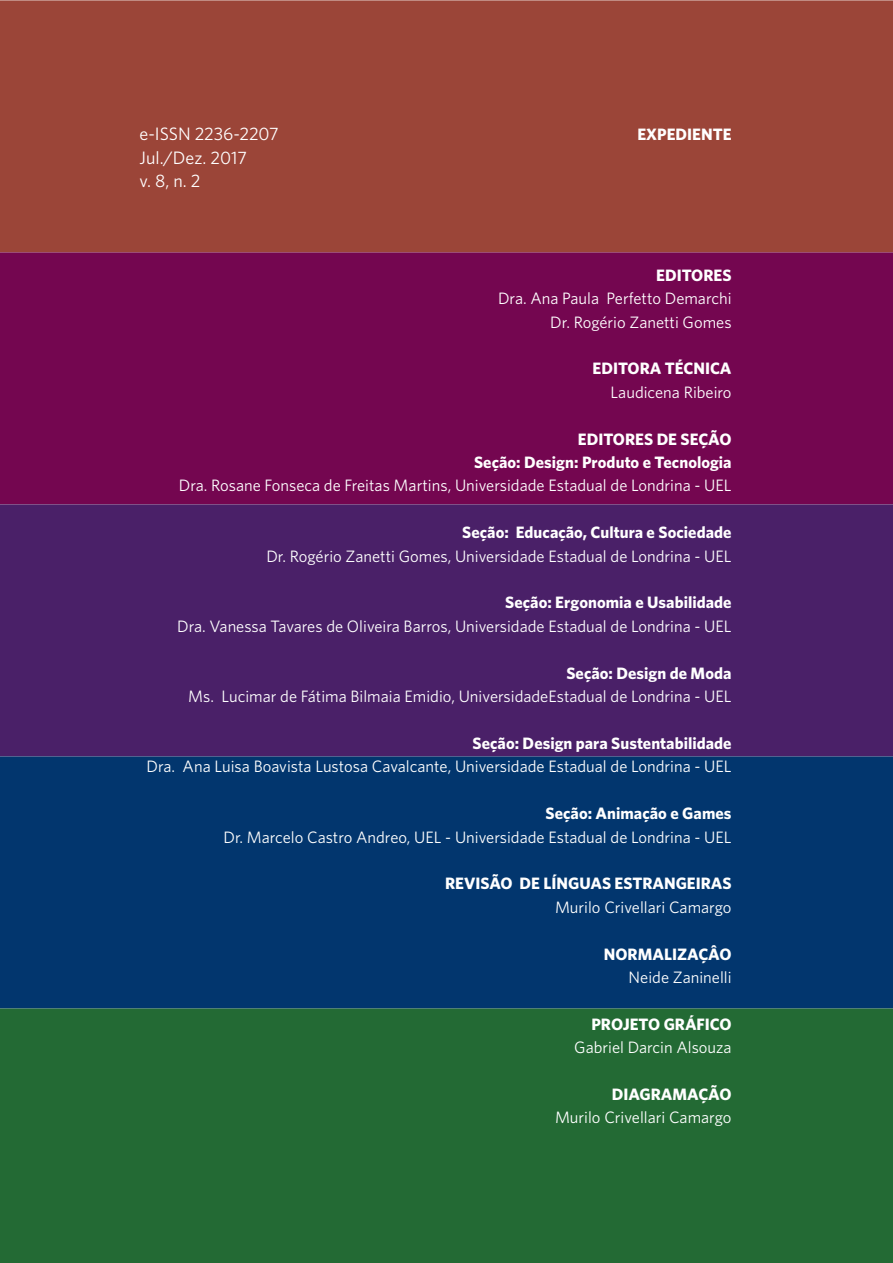
<style>
.page{position:relative;width:893px;height:1263px;background:#fff}
.page>*{position:absolute;margin:0;border:0;box-sizing:border-box;transform-origin:0 0}
.nota_de_rodape{font:18px "Whitney";color:#fff}
.nota_de_rodape-2{font:16.5px "Whitney";color:#fff}
.nota_de_rodape-3{font:700 16.5px "Whitney";color:#fff}
.Expediente{font:700 16.5px "Whitney";letter-spacing:.005em;color:#fff}
</style>
<div class="page">
<div style="left:0;top:0;width:893px;height:252px;background:#9b4538"></div>
<div style="left:0;top:252px;width:893px;height:252px;background:#740650"></div>
<div style="left:0;top:504px;width:893px;height:252px;background:#4a2068"></div>
<div style="left:0;top:756px;width:893px;height:252px;background:#02366e"></div>
<div style="left:0;top:1008px;width:893px;height:255px;background:#236a34"></div>
<p class="nota_de_rodape" style="left:140px;top:122px;width:141px">e-ISSN 2236-2207</p>
<p class="nota_de_rodape" style="left:140px;top:146px;width:109px">Jul./Dez. 2017</p>
<p class="nota_de_rodape" style="left:140px;top:169px;width:63px">v. 8, n. 2</p>
<p class="nota_de_rodape-3" style="left:637px;top:124px;width:96px">EXPEDIENTE</p>
<p class="nota_de_rodape-3" style="left:656px;top:264px;width:77px">EDITORES</p>
<p class="nota_de_rodape-2" style="left:498px;top:288px;width:235px">Dra. Ana Paula Perfetto Demarchi</p>
<p class="nota_de_rodape-2" style="left:550px;top:311px;width:183px">Dr. Rogério Zanetti Gomes</p>
<p class="nota_de_rodape-3" style="left:593px;top:358px;width:141px">EDITORA TÉCNICA</p>
<p class="nota_de_rodape-2" style="left:611px;top:381px;width:122px">Laudicena Ribeiro</p>
<p class="nota_de_rodape-3" style="left:578px;top:428px;width:155px">EDITORES DE SEÇÃO</p>
<p class="nota_de_rodape-3" style="left:474px;top:451px;width:259px">Seção: Design: Produto e Tecnologia</p>
<p class="nota_de_rodape-2" style="left:179px;top:475px;width:554px">Dra. Rosane Fonseca de Freitas Martins, Universidade Estadual de Londrina - UEL</p>
<p class="Expediente" style="left:462px;top:521px;width:271px">Seção: Educação, Cultura e Sociedade</p>
<p class="nota_de_rodape-2" style="left:266px;top:545px;width:467px">Dr. Rogério Zanetti Gomes, Universidade Estadual de Londrina - UEL</p>
<p class="Expediente" style="left:505px;top:592px;width:228px">Seção: Ergonomia e Usabilidade</p>
<p class="nota_de_rodape-2" style="left:177px;top:615px;width:556px">Dra. Vanessa Tavares de Oliveira Barros, Universidade Estadual de Londrina - UEL</p>
<p class="Expediente" style="left:566px;top:662px;width:167px">Seção: Design de Moda</p>
<p class="nota_de_rodape-2" style="left:188px;top:685px;width:545px">Ms. Lucimar de Fátima Bilmaia Emidio, UniversidadeEstadual de Londrina - UEL</p>
<p class="Expediente" style="left:472px;top:732px;width:261px">Seção: Design para Sustentabilidade</p>
<p class="nota_de_rodape-2" style="left:147px;top:756px;width:586px">Dra. Ana Luisa Boavista Lustosa Cavalcante, Universidade Estadual de Londrina - UEL</p>
<p class="Expediente" style="left:545px;top:802px;width:188px">Seção: Animação e Games</p>
<p class="nota_de_rodape-2" style="left:223px;top:826px;width:510px">Dr. Marcelo Castro Andreo, UEL - Universidade Estadual de Londrina - UEL</p>
<p class="nota_de_rodape-3" style="left:445px;top:872px;width:288px">REVISÃO DE LÍNGUAS ESTRANGEIRAS</p>
<p class="nota_de_rodape-2" style="left:555px;top:896px;width:178px">Murilo Crivellari Camargo</p>
<p class="nota_de_rodape-3" style="left:604px;top:943px;width:129px">NORMALIZAÇÂO</p>
<p class="nota_de_rodape-2" style="left:629px;top:966px;width:104px">Neide Zaninelli</p>
<p class="nota_de_rodape-3" style="left:591px;top:1013px;width:142px">PROJETO GRÁFICO</p>
<p class="nota_de_rodape-2" style="left:574px;top:1036px;width:159px">Gabriel Darcin Alsouza</p>
<p class="nota_de_rodape-3" style="left:612px;top:1083px;width:121px">DIAGRAMAÇÃO</p>
<p class="nota_de_rodape-2" style="left:555px;top:1107px;width:178px">Murilo Crivellari Camargo</p>
</div>
